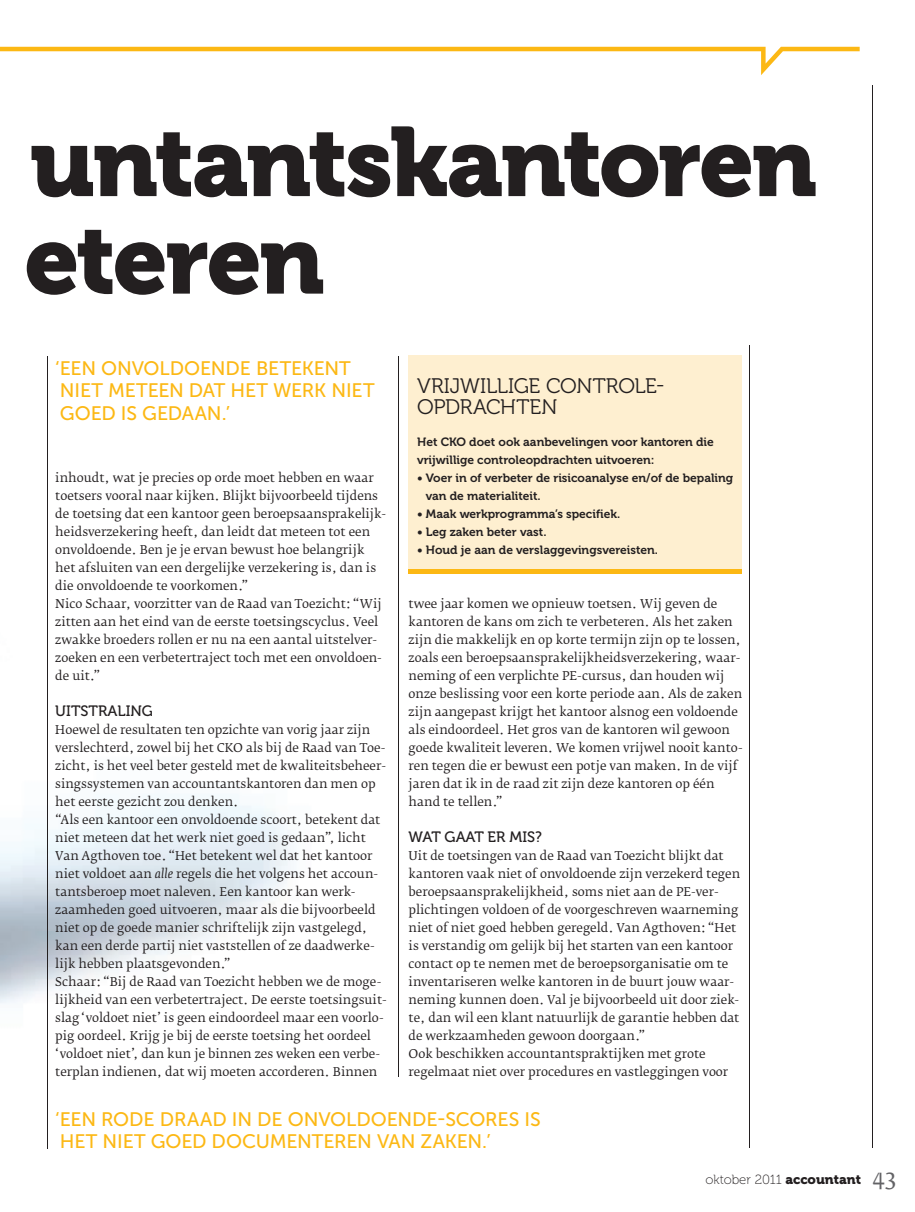
<style>
.page{position:relative;width:915px;height:1212px;background:#fff}
.page>*{position:absolute;margin:0;border:0;box-sizing:border-box;transform-origin:0 0}
.t1{font:97.5px/97.5px "Museo 900";letter-spacing:-.025em;color:#231f20}
.t2{font:21px/21px "Museo 300";letter-spacing:-.015em;color:#231f20}
.t3{font:19.5px/22.5px "Museo Sans 500";letter-spacing:-.005em;color:#fcb814}
.t4{font:15px "Museo 500";color:#231f20}
.t5{font:13.2px "Museo 100";letter-spacing:-.005em;color:#231f20}
.t6{font:12px/18px "Fedra Serif B Std";color:#231f20}
.t7{font:12px/18px "Museo 700";color:#231f20}
.s1{font-style:italic}
.s2{font-family:"Museo 900"}
.s3{font-family:"Fedra Serif B Std";font-size:22.5px;color:#636366}
</style>
<div class="page">
<svg style="left:0;top:47px;width:859px;height:28px"></svg>
<hr style="left:398px;top:356px;width:1px;height:720px;background:#231f20">
<hr style="left:748px;top:346px;width:1px;height:802px;background:#231f20">
<hr style="left:872px;top:86px;width:1px;height:1062px;background:#231f20">
<img style="left:0;top:794px;width:291px;height:355px">
<div style="left:408px;top:356px;width:334px;height:216px;background:#feefd0"></div>
<hr style="left:408px;top:570px;width:334px;height:4px;background:#fcb814">
<hr style="left:47px;top:356px;width:1px;height:792px;background:#231f20">
<h1 class="t1" style="left:24px;top:114px;width:794px">untantskantoren eteren</h1>
<h3 class="t3" style="left:55px;top:357px;width:321px">‘ EEN ONVOLDOENDE BETEKENT<br>NIET METEEN DAT HET WERK NIET<br>GOED IS GEDAAN.’</h3>
<p class="t6" style="left:55px;top:469px;width:332px">inhoudt, wat je precies op orde moet hebben en waar toetsers vooral naar kijken. Blijkt bijvoorbeeld tijdens de toetsing dat een kantoor geen beroepsaansprakelijk&shy;heidsverzekering heeft, dan leidt dat meteen tot een onvoldoende. Ben je je ervan bewust hoe belangrijk het afsluiten van een dergelijke verzekering is, dan is die onvoldoende te voorkomen.”<br>Nico Schaar, voorzitter van de Raad van Toezicht: “Wij zitten aan het eind van de eerste toetsingscyclus. Veel zwakke broeders rollen er nu na een aantal uitstelver&shy;zoeken en een verbetertraject toch met een onvoldoen&shy;de uit.”</p>
<p class="t4" style="left:55px;top:703px;width:99px">UITSTRALING</p>
<p class="t6" style="left:55px;top:721px;width:333px">Hoewel de resultaten ten opzichte van vorig jaar zijn verslechterd, zowel bij het CKO als bij de Raad van Toe&shy;zicht, is het veel beter gesteld met de kwaliteitsbeheer&shy;singssystemen van accountantskantoren dan men op het eerste gezicht zou denken.<br>“Als een kantoor een onvoldoende scoort, betekent dat niet meteen dat het werk niet goed is gedaan”, licht Van Agthoven toe. “Het betekent wel dat het kantoor niet voldoet aan <span class="s1">alle</span> regels die het volgens het accoun&shy;tantsberoep moet naleven. Een kantoor kan werk&shy;zaamheden goed uitvoeren, maar als die bijvoorbeeld niet op de goede manier schriftelijk zijn vastgelegd, kan een derde partij niet vaststellen of ze daadwerke&shy;lijk hebben plaatsgevonden.”<br>Schaar: “Bij de Raad van Toezicht hebben we de moge&shy;lijkheid van een verbetertraject. De eerste toetsingsuit&shy;slag ‘voldoet niet’ is geen eindoordeel maar een voorlo&shy;pig oordeel. Krijg je bij de eerste toetsing het oordeel ‘voldoet niet’, dan kun je binnen zes weken een verbe&shy;terplan indienen, dat wij moeten accorderen. Binnen</p>
<h2 class="t2" style="left:417px;top:375px;width:249px">VRIjWILLIGE CONTROLE-<br>OPDRACHTEN</h2>
<p class="t7" style="left:417px;top:433px;width:298px">Het CKO doet ook aanbevelingen voor kantoren die vrijwillige controleopdrachten uitvoeren:</p>
<p class="t7" style="left:425px;top:469px;width:309px;text-indent:-9px">• Voer in of verbeter de risicoanalyse en/of de bepaling van de materialiteit.</p>
<p class="t7" style="left:417px;top:505px;width:204px">• Maak werkprogramma’s specifiek.</p>
<p class="t7" style="left:417px;top:523px;width:131px">• Leg zaken beter vast.</p>
<p class="t7" style="left:417px;top:541px;width:242px">• Houd je aan de verslaggevingsvereisten.</p>
<p class="t6" style="left:408px;top:595px;width:335px">twee jaar komen we opnieuw toetsen. Wij geven de kantoren de kans om zich te verbeteren. Als het zaken zijn die makkelijk en op korte termijn zijn op te lossen, zoals een beroepsaansprakelijkheidsverzekering, waar&shy;neming of een verplichte PE-cursus, dan houden wij onze beslissing voor een korte periode aan. Als de zaken zijn aangepast krijgt het kantoor alsnog een voldoende als eindoordeel. Het gros van de kantoren wil gewoon goede kwaliteit leveren. We komen vrijwel nooit kanto&shy;ren tegen die er bewust een potje van maken. In de vijf jaren dat ik in de raad zit zijn deze kantoren op één hand te tellen.”</p>
<p class="t4" style="left:408px;top:829px;width:135px">WAT GAAT ER MIS?</p>
<p class="t6" style="left:408px;top:847px;width:333px">Uit de toetsingen van de Raad van Toezicht blijkt dat kantoren vaak niet of onvoldoende zijn verzekerd tegen beroepsaansprakelijkheid, soms niet aan de PE-ver&shy;plichtingen voldoen of de voorgeschreven waarneming niet of niet goed hebben geregeld. Van Agthoven: “Het is verstandig om gelijk bij het starten van een kantoor contact op te nemen met de beroepsorganisatie om te inventariseren welke kantoren in de buurt jouw waar&shy;neming kunnen doen. Val je bijvoorbeeld uit door ziek&shy;te, dan wil een klant natuurlijk de garantie hebben dat de werkzaamheden gewoon doorgaan.”<br>Ook beschikken accountantspraktijken met grote regelmaat niet over procedures en vastleggingen voor</p>
<h3 class="t3" style="left:55px;top:1108px;width:486px">‘ EEN RODE DRAAD IN DE ONVOLDOENDE-SCORES IS<br>HET NIET GOED DOCUMENTEREN VAN ZAKEN.’</h3>
<p class="t5" style="left:705px;top:1172px;width:192px">oktober 2011 <span class="s2">accountant</span> <span class="s3">43</span></p>
</div>
